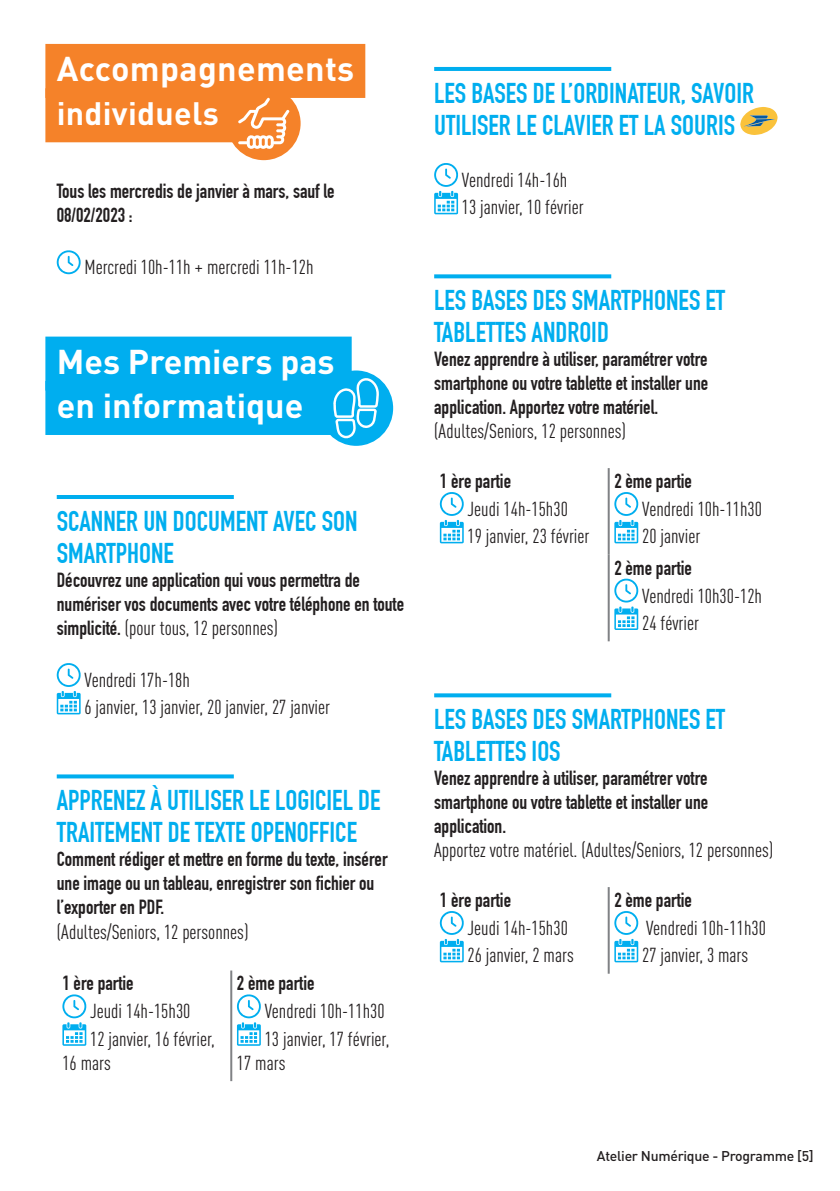
<style>
.page{position:relative;width:840px;height:1191px;background:#fff}
.page>*{position:absolute;margin:0;border:0;box-sizing:border-box;transform-origin:0 0}
.H1_-_Premiers_pas{font:700 34px "DIN Pro";color:#fff}
.H1_-_Accompagnements{font:700 34px "DIN Pro";letter-spacing:.01em;color:#fff}
.H1_-_Accompagnements-2{font:700 32px "DIN Pro";letter-spacing:.01em;color:#fff}
.H2_-_Mes_premiers_pa{font:700 28px/32px "DIN Condensed";color:#00aeef}
.Descriptions{font:700 20px/24px "DIN Condensed";color:#231f20}
.t1{font:20px/24px "DIN Cond";color:#231f20}
.t2{font:500 14px "DIN Pro";letter-spacing:-.02em;color:#231f20}
.s1{font-family:"DIN Cond";font-weight:400}
</style>
<div class="page">
<div style="left:45px;top:44px;width:320px;height:54px;background:#f58229"></div>
<div style="left:45px;top:88px;width:238px;height:54px;background:#f58229"></div>
<div style="left:45px;top:336px;width:306px;height:54px;background:#00aeef"></div>
<div style="left:45px;top:381px;width:325px;height:54px;background:#00aeef"></div>
<div style="left:227px;top:87px;width:73px;height:73px;background:#f58229;border-radius:50%"></div>
<svg style="left:238px;top:98px;width:51px;height:52px"></svg>
<svg style="left:57px;top:250px;width:24px;height:24px"></svg>
<div style="left:319px;top:370px;width:74px;height:76px;background:#00aeef;border-radius:50%"></div>
<svg style="left:331px;top:336px;width:49px;height:104px"></svg>
<hr style="left:57px;top:495px;width:177px;height:4px;background:#00aeef">
<svg style="left:57px;top:663px;width:24px;height:51px"></svg>
<svg style="left:57px;top:774px;width:177px;height:4px"></svg>
<hr style="left:230px;top:970px;width:2px;height:111px;background:#808285">
<svg style="left:62px;top:994px;width:25px;height:51px"></svg>
<svg style="left:237px;top:994px;width:24px;height:51px"></svg>
<hr style="left:434px;top:67px;width:177px;height:4px;background:#00aeef">
<svg style="left:740px;top:107px;width:37px;height:28px"></svg>
<svg style="left:434px;top:163px;width:24px;height:51px"></svg>
<svg style="left:434px;top:274px;width:177px;height:4px"></svg>
<hr style="left:607px;top:468px;width:2px;height:87px;background:#808285">
<hr style="left:607px;top:555px;width:2px;height:86px;background:#808285">
<svg style="left:439px;top:492px;width:25px;height:51px"></svg>
<svg style="left:614px;top:492px;width:24px;height:51px"></svg>
<svg style="left:614px;top:578px;width:24px;height:52px"></svg>
<svg style="left:434px;top:693px;width:177px;height:4px"></svg>
<hr style="left:607px;top:887px;width:2px;height:86px;background:#808285">
<svg style="left:439px;top:911px;width:25px;height:51px"></svg>
<svg style="left:614px;top:911px;width:24px;height:51px"></svg>
<p class="H1_-_Accompagnements" style="left:57px;top:40px;width:299px">Accompagnements</p>
<p class="H1_-_Accompagnements-2" style="left:57px;top:87px;width:163px">individuels</p>
<p class="Descriptions" style="left:57px;top:179px;width:279px">Tous les mercredis de janvier à mars, sauf le<br>08/02/2023 :</p>
<p class="t1" style="left:84px;top:255px;width:230px">Mercredi 10h-11h + mercredi 11h-12h</p>
<p class="H1_-_Premiers_pas" style="left:57px;top:333px;width:279px">Mes Premiers pas</p>
<p class="H1_-_Premiers_pas" style="left:57px;top:377px;width:248px">en informatique</p>
<p class="H2_-_Mes_premiers_pa" style="left:57px;top:505px;width:302px">SCANNER UN DOCUMENT AVEC SON<br>SMARTPHONE</p>
<p class="Descriptions" style="left:57px;top:568px;width:348px">Découvrez une application qui vous permettra de numériser vos documents avec votre téléphone en toute simplicité. <span class="s1">(pour tous, 12 personnes)</span></p>
<p class="t1" style="left:84px;top:667px;width:107px">Vendredi 17h-18h</p>
<p class="t1" style="left:84px;top:695px;width:247px">6 janvier, 13 janvier, 20 janvier, 27 janvier</p>
<p class="H2_-_Mes_premiers_pa" style="left:57px;top:785px;width:325px">APPRENEZ À UTILISER LE LOGICIEL DE<br>TRAITEMENT DE TEXTE OPENOFFICE</p>
<p class="Descriptions" style="left:57px;top:847px;width:332px">Comment rédiger et mettre en forme du texte, insérer une image ou un tableau, enregistrer son fichier ou l’exporter en PDF.</p>
<p class="t1" style="left:57px;top:919px;width:193px">(Adultes/Seniors, 12 personnes)</p>
<p class="Descriptions" style="left:62px;top:971px;width:73px">1 ère partie</p>
<p class="t1" style="left:90px;top:999px;width:102px">Jeudi 14h-15h30</p>
<p class="t1" style="left:90px;top:1026px;width:126px">12 janvier, 16 février,</p>
<p class="t1" style="left:62px;top:1050px;width:50px">16 mars</p>
<p class="Descriptions" style="left:237px;top:971px;width:79px">2 ème partie</p>
<p class="t1" style="left:264px;top:999px;width:121px">Vendredi 10h-11h30</p>
<p class="t1" style="left:237px;top:1026px;width:154px;text-indent:28px">13 janvier, 17 février,<br>17 mars</p>
<p class="H2_-_Mes_premiers_pa" style="left:434px;top:77px;width:321px">LES BASES DE L’ORDINATEUR, SAVOIR<br>UTILISER LE CLAVIER ET LA SOURIS</p>
<p class="t1" style="left:461px;top:168px;width:107px">Vendredi 14h-16h</p>
<p class="t1" style="left:461px;top:195px;width:123px">13 janvier, 10 février</p>
<p class="H2_-_Mes_premiers_pa" style="left:434px;top:285px;width:292px">LES BASES DES SMARTPHONES ET<br>TABLETTES ANDROID</p>
<p class="Descriptions" style="left:434px;top:347px;width:275px;text-align:justify">Venez apprendre à utiliser, paramétrer votre smartphone ou votre tablette et installer une application. Apportez votre matériel.</p>
<p class="t1" style="left:434px;top:419px;width:193px">(Adultes/Seniors, 12 personnes)</p>
<p class="Descriptions" style="left:439px;top:469px;width:73px">1 ère partie</p>
<p class="t1" style="left:467px;top:496px;width:102px">Jeudi 14h-15h30</p>
<p class="t1" style="left:467px;top:524px;width:123px">19 janvier, 23 février</p>
<p class="Descriptions" style="left:614px;top:469px;width:79px">2 ème partie</p>
<p class="t1" style="left:641px;top:496px;width:121px">Vendredi 10h-11h30</p>
<p class="t1" style="left:641px;top:524px;width:60px">20 janvier</p>
<p class="Descriptions" style="left:614px;top:556px;width:79px">2 ème partie</p>
<p class="t1" style="left:641px;top:583px;width:121px">Vendredi 10h30-12h</p>
<p class="t1" style="left:641px;top:611px;width:58px">24 février</p>
<p class="H2_-_Mes_premiers_pa" style="left:434px;top:703px;width:292px">LES BASES DES SMARTPHONES ET<br>TABLETTES IOS</p>
<p class="Descriptions" style="left:434px;top:766px;width:275px;text-align:justify">Venez apprendre à utiliser, paramétrer votre smartphone ou votre tablette et installer une application.</p>
<p class="t1" style="left:434px;top:838px;width:340px">Apportez votre matériel. (Adultes/Seniors, 12 personnes)</p>
<p class="Descriptions" style="left:439px;top:888px;width:73px">1 ère partie</p>
<p class="t1" style="left:467px;top:915px;width:102px">Jeudi 14h-15h30</p>
<p class="t1" style="left:467px;top:943px;width:108px">26 janvier, 2 mars</p>
<p class="Descriptions" style="left:614px;top:888px;width:79px">2 ème partie</p>
<p class="t1" style="left:645px;top:915px;width:121px">Vendredi 10h-11h30</p>
<p class="t1" style="left:641px;top:943px;width:108px">27 janvier, 3 mars</p>
<p class="t2" style="left:596px;top:1144px;width:218px">Atelier Numérique - Programme [5]</p>
</div>
